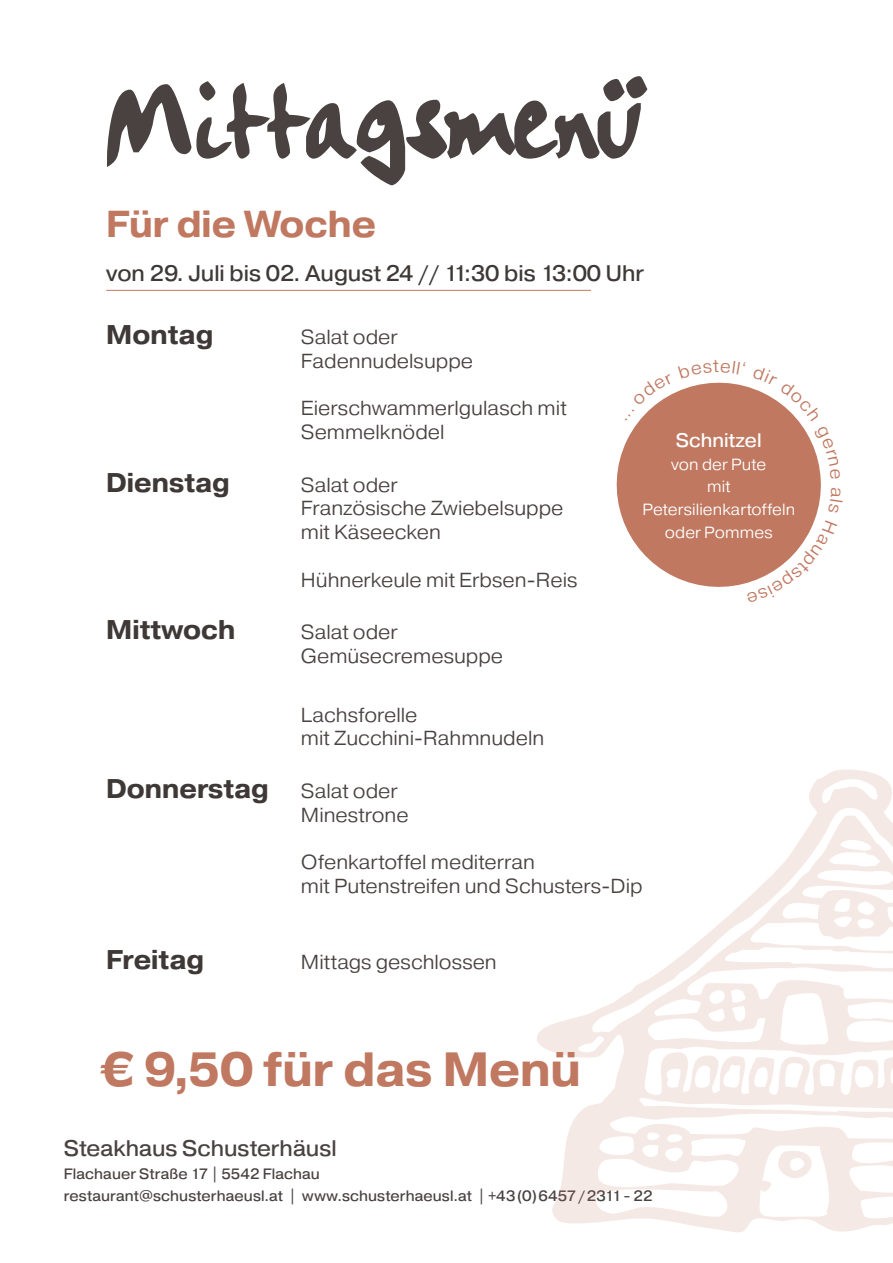
<style>
.page{position:relative;width:893px;height:1263px;background:#fff}
.page>*{position:absolute;margin:0;border:0;box-sizing:border-box;transform-origin:0 0}
.t1{font:140.25px "Handwriting Plain";letter-spacing:-.005em;color:#494241;scale:.9 1}
.t2{font:700 48px "Pragmatica Ext";color:#c07860;scale:.9 1}
.t3{font:700 37.5px "Pragmatica Ext";color:#c07860;scale:.9 1}
.t4{font:700 27px "Pragmatica Ext";color:#3e3937;scale:.9 1}
.t5{font:22.5px "Pragmatica Ext";color:#3e3937;scale:.9 1}
.t6{font:22.5px "Pragmatica Ext";color:#494241;scale:.9 1}
.t7{font:300 20.25px/23.7px "Pragmatica Ext";color:#494241;scale:.9 1}
.t8{font:19.65px "Pragmatica Ext";color:#fff;scale:.9 1}
.t9{font:300 16.2px/22.8px "Pragmatica Ext";letter-spacing:.005em;color:#fff;text-align:center;scale:.9 1}
.t10{font:15px/22.5px "Pragmatica Ext";letter-spacing:.01em;color:#494241;scale:.9 1}
.s1{font-weight:300;font-size:20.25px;color:#494241}
</style>
<div class="page">
<hr style="left:106px;top:290px;width:485px;height:1px;background:#c07860">
<svg style="left:616px;top:386px;width:205px;height:201px;background:#c88974"></svg>
<svg style="left:537px;top:769px;width:356px;height:464px"></svg>
<svg style="left:756px;top:1146px;width:64px;height:47px"></svg>
<svg style="left:625px;top:382px;width:121px;height:39px"></svg>
<svg style="left:753px;top:386px;width:68px;height:93px"></svg>
<svg style="left:747px;top:520px;width:74px;height:67px"></svg>
<p class="t1" style="left:101px;top:15px;width:612px">Mittagsmenü</p>
<p class="t3" style="left:106px;top:199px;width:301px">Für die Woche</p>
<p class="t5" style="left:106px;top:259px;width:599px">von 29. Juli bis 02. August 24 // 11:30 bis 13:00 Uhr</p>
<p class="t4" style="left:106px;top:317px;width:120px">Montag</p>
<p class="t7" style="left:301px;top:326px;width:193px">Salat oder<br>Fadennudelsuppe</p>
<p class="t7" style="left:301px;top:397px;width:297px">Eierschwammerlgulasch mit<br>Semmelknödel</p>
<p class="t4" style="left:106px;top:465px;width:139px">Dienstag</p>
<p class="t7" style="left:301px;top:473px;width:293px">Salat oder<br>Französische Zwiebelsuppe mit Käseecken</p>
<p class="t7" style="left:301px;top:568px;width:309px">Hühnerkeule mit Erbsen-Reis</p>
<p class="t4" style="left:106px;top:612px;width:145px">Mittwoch</p>
<p class="t7" style="left:301px;top:620px;width:226px">Salat oder<br>Gemüsecremesuppe</p>
<p class="t8" style="left:676px;top:428px;width:97px">Schnitzel</p>
<p class="t9" style="left:642px;top:453px;width:171px">von der Pute<br>mit<br>Petersilienkartoffeln oder Pommes</p>
<p class="t7" style="left:301px;top:703px;width:272px">Lachsforelle<br>mit Zucchini-Rahmnudeln</p>
<p class="t4" style="left:106px;top:771px;width:325px">Donnerstag <span class="s1">Salat oder</span></p>
<p class="t7" style="left:301px;top:803px;width:121px">Minestrone</p>
<p class="t7" style="left:301px;top:850px;width:381px">Ofenkartoffel mediterran<br>mit Putenstreifen und Schusters-Dip</p>
<p class="t4" style="left:106px;top:942px;width:110px">Freitag</p>
<p class="t7" style="left:301px;top:950px;width:219px">Mittags geschlossen</p>
<p class="t2" style="left:101px;top:1038px;width:535px">€ 9,50 für das Menü</p>
<p class="t6" style="left:64px;top:1134px;width:305px">Steakhaus Schusterhäusl</p>
<p class="t10" style="left:64px;top:1162px;width:656px">Flachauer Straße 17 | 5542 Flachau<br>restaurant@schusterhaeusl.at | www.schusterhaeusl.at | +43(0)6457/2311- 22</p>
</div>
